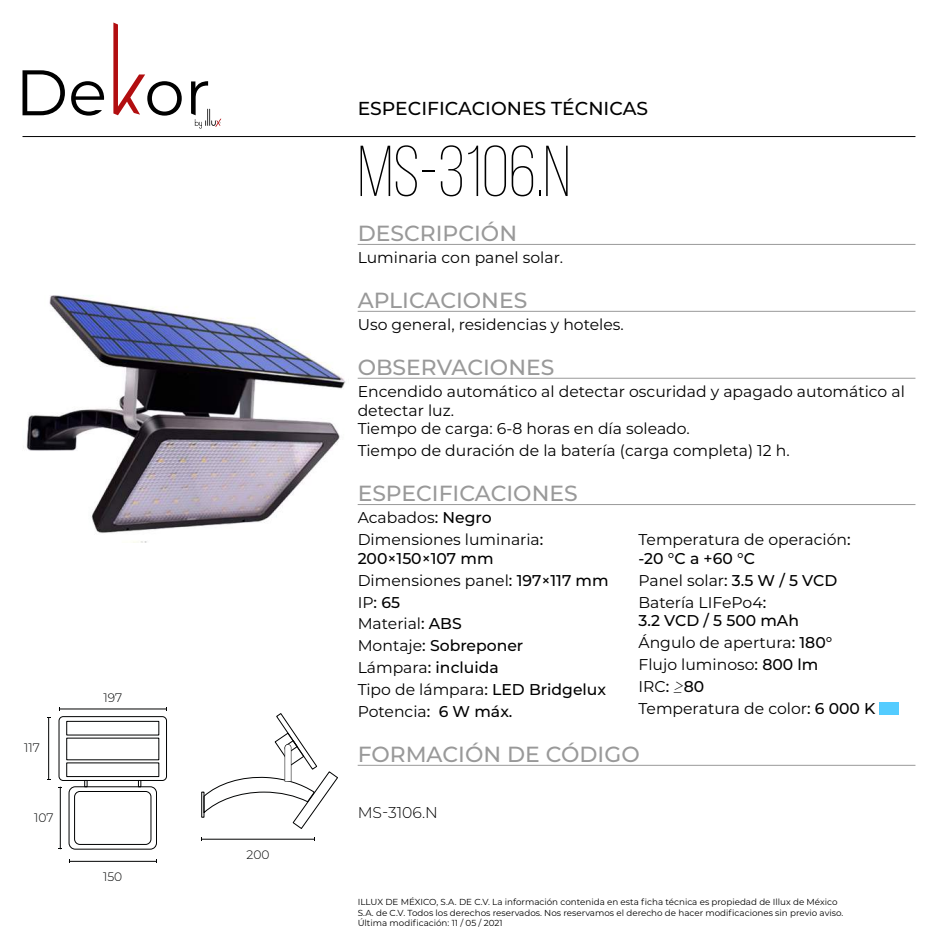
<style>
.page{position:relative;width:938px;height:938px;background:#fff}
.page>*{position:absolute;margin:0;border:0;box-sizing:border-box;transform-origin:0 0}
.t1{font:300 71.88px "Bebas Neue";color:#000}
.t2{font:500 21.88px "Montserrat";color:#999}
.t3{font:500 18.75px "Montserrat";color:#000}
.t4{font:15.62px/21.9px "Montserrat";color:#000}
.t5{font:500 15.62px/21.9px "Montserrat";color:#000}
.t6{font:300 15.62px "Montserrat";color:#000}
.t7{font:300 12.25px "Montserrat";color:#010202}
.t8{font:8.75px/10.5px "Montserrat";color:#000}
.s1{font-weight:500}
.s2{font-weight:400}
.s3{font-family:"HK Grotesk";font-weight:300;font-style:italic}
</style>
<div class="page">
<svg style="left:22px;top:70px;width:43px;height:45px"></svg>
<svg style="left:71px;top:81px;width:33px;height:35px"></svg>
<svg style="left:113px;top:22px;width:69px;height:94px"></svg>
<svg style="left:191px;top:81px;width:30px;height:47px"></svg>
<hr style="left:22px;top:136px;width:893px;height:1px;background:#000">
<hr style="left:69px;top:861px;width:87px;height:1px;background:#010202">
<hr style="left:59px;top:708px;width:107px;height:1px;background:#010202">
<hr style="left:48px;top:717px;width:1px;height:62px;background:#010202">
<svg style="left:58px;top:716px;width:109px;height:133px"></svg>
<hr style="left:202px;top:839px;width:112px;height:1px;background:#010202">
<div style="left:201px;top:791px;width:3px;height:26px;border:1px solid #010202"></div>
<svg style="left:203px;top:713px;width:135px;height:116px"></svg>
<img style="left:26px;top:295px;width:332px;height:247px">
<hr style="left:358px;top:244px;width:557px;height:1px;background:#999">
<hr style="left:358px;top:311px;width:557px;height:1px;background:#999">
<hr style="left:358px;top:378px;width:557px;height:1px;background:#999">
<hr style="left:358px;top:504px;width:557px;height:1px;background:#999">
<hr style="left:358px;top:765px;width:557px;height:1px;background:#999">
<div style="left:879px;top:702px;width:20px;height:12px;background:#54ccff"></div>
<p class="t7" style="left:24px;top:739px;width:17px">117</p>
<p class="t7" style="left:34px;top:808px;width:21px">107</p>
<p class="t7" style="left:103px;top:689px;width:20px">197</p>
<p class="t7" style="left:103px;top:868px;width:21px">150</p>
<p class="t7" style="left:246px;top:846px;width:24px">200</p>
<p class="t3" style="left:358px;top:95px;width:292px">ESPECIFICACIONES TÉCNICAS</p>
<h1 class="t1" style="left:358px;top:133px;width:214px">MS-3106.n</h1>
<h2 class="t2" style="left:358px;top:218px;width:161px">DESCRIPCIÓN</h2>
<p class="t4" style="left:358px;top:246px;width:207px">Luminaria con panel solar.</p>
<h2 class="t2" style="left:358px;top:285px;width:171px">APLICACIONES</h2>
<p class="t4" style="left:358px;top:313px;width:268px">Uso general, residencias y hoteles.</p>
<h2 class="t2" style="left:358px;top:352px;width:198px">OBSERVACIONES</h2>
<p class="t4" style="left:358px;top:381px;width:548px;line-height:18.8px">Encendido automático al detectar oscuridad y apagado automático al detectar luz.<br>Tiempo de carga: 6-8 horas en día soleado.</p>
<p class="t4" style="left:358px;top:439px;width:433px">Tiempo de duración de la batería (carga completa) 12 h.</p>
<h2 class="t2" style="left:358px;top:478px;width:221px">ESPECIFICACIONES</h2>
<p class="t4" style="left:358px;top:506px;width:187px">Acabados<span class="s1">: Negro<br></span>Dimensiones luminaria<span class="s1">:</span></p>
<p class="t5" style="left:358px;top:546px;width:252px">200×150×107 mm<br><span class="s2">Dimensiones panel</span>: 197×117 mm<br><span class="s2">IP</span>: 65<br><span class="s2">Material</span>: ABS<br><span class="s2">Montaje</span>: Sobreponer<br><span class="s2">Lámpara</span>: incluida<br><span class="s2">Tipo de lámpara</span>: LED Bridgelux<br><span class="s2">Potencia</span>: 6 W máx.</p>
<p class="t4" style="left:638px;top:529px;width:214px;line-height:18.8px">Temperatura de operación<span class="s1">: -20 °C a +60 °C</span></p>
<p class="t4" style="left:638px;top:568px;width:200px">Panel solar<span class="s1">: 3.5 W / 5 VCD<br></span>Batería LIFePo4<span class="s1">:</span></p>
<p class="t4" style="left:638px;top:609px;width:238px"><span class="s1">3.2 VCD / 5 500 mAh<br></span>Ángulo de apertura<span class="s1">: 180°<br></span>Flujo luminoso<span class="s1">: 800 lm<br></span>IRC<span class="s1">:</span> <span class="s3">≥</span><span class="s1">80<br></span>Temperatura de color<span class="s1">: 6 000 K</span></p>
<h2 class="t2" style="left:358px;top:739px;width:283px">FORMACIÓN DE CÓDIGO</h2>
<p class="t6" style="left:358px;top:801px;width:82px">MS-3106.N</p>
<p class="t8" style="left:358px;top:896px;width:487px">ILLUX DE MÉXICO, S.A. DE C.V. La información contenida en esta ficha técnica es propiedad de Illux de México<br>S.A. de C.V. Todos los derechos reservados. Nos reservamos el derecho de hacer modificaciones sin previo aviso.<br>Última modificación: 11 / 05 / 2021</p>
</div>
